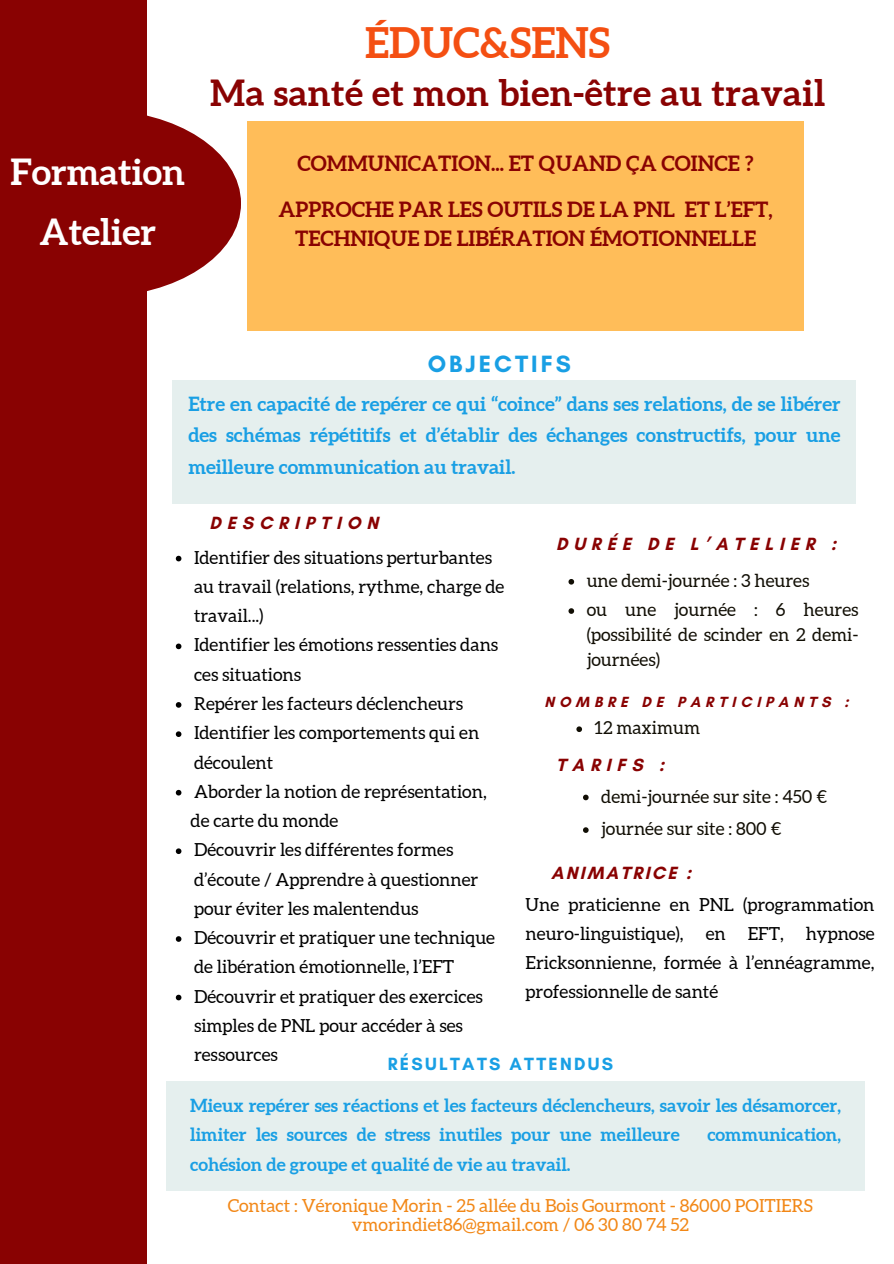
<style>
.page{position:relative;width:894px;height:1264px;background:#fff}
.page>*{position:absolute;margin:0;border:0;box-sizing:border-box;transform-origin:0 0}
.t1{font:700 42px "Aleo";color:#f44f12}
.t2{font:700 36px "Aleo";letter-spacing:.015em;color:#890202}
.t3{font:700 36px/59.7px "Aleo";color:#fff;text-align:center}
.t4{font:700 24px "Glacial Indifference";letter-spacing:.125em;color:#199fe4}
.t5{font:700 21px/29.2px "Aleo";color:#890202;text-align:center}
.t6{font:700 19.5px/31.5px "Aleo";color:#199fe4;text-align:justify}
.t7{font:18px/29.2px "Aleo";color:#000}
.t8{font:700 18px/29.2px "Aleo";color:#199fe4}
.t9{font:18px/24.8px "Aleo";color:#110e04;text-align:justify}
.t10{font:18px "Aleo";color:#f28716}
.t11{font:700 18px "Glacial Indifference";letter-spacing:.325em;color:#890202}
.t12{font:700 18px "Glacial Indifference";letter-spacing:.125em;color:#199fe4}
.t13{font:700 18px "Glacial Indifference";letter-spacing:.125em;color:#890202}
.t14{font:700 15px "Glacial Indifference";letter-spacing:.325em;color:#890202}
</style>
<div class="page">
<div style="left:0;top:0;width:147px;height:1263px;background:#890202"></div>
<svg style="left:147px;top:115px;width:94px;height:176px"></svg>
<div style="left:247px;top:121px;width:556px;height:210px;background:#ffbd59"></div>
<div style="left:166px;top:1080px;width:698px;height:110px;background:#e5efee"></div>
<svg style="left:176px;top:556px;width:5px;height:5px"></svg>
<svg style="left:176px;top:643px;width:5px;height:6px"></svg>
<svg style="left:176px;top:702px;width:5px;height:5px"></svg>
<svg style="left:176px;top:731px;width:5px;height:6px"></svg>
<svg style="left:176px;top:790px;width:5px;height:5px"></svg>
<svg style="left:176px;top:848px;width:5px;height:6px"></svg>
<svg style="left:176px;top:936px;width:5px;height:5px"></svg>
<svg style="left:176px;top:994px;width:5px;height:6px"></svg>
<div style="left:173px;top:380px;width:683px;height:123px;background:#e5efee"></div>
<svg style="left:568px;top:579px;width:6px;height:5px"></svg>
<svg style="left:568px;top:608px;width:6px;height:6px"></svg>
<svg style="left:576px;top:726px;width:6px;height:6px"></svg>
<svg style="left:583px;top:794px;width:5px;height:6px"></svg>
<svg style="left:583px;top:827px;width:5px;height:6px"></svg>
<p class="t1" style="left:365px;top:18px;width:246px">ÉDUC&amp;SENS</p>
<p class="t2" style="left:210px;top:73px;width:616px">Ma santé et mon bien-être au travail</p>
<h1 class="t3" style="left:10px;top:142px;width:176px">Formation<br>Atelier</h1>
<h2 class="t5" style="left:297px;top:148px;width:457px">COMMUNICATION... ET QUAND ÇA COINCE ?</h2>
<h2 class="t5" style="left:278px;top:195px;width:495px">APPROCHE PAR LES OUTILS DE LA PNL ET L’EFT,<br>TECHNIQUE DE LIBÉRATION ÉMOTIONNELLE</h2>
<h4 class="t4" style="left:427px;top:349px;width:145px">OBJECTIFS</h4>
<p class="t6" style="left:188px;top:388px;width:653px">Etre en capacité de repérer ce qui “coince” dans ses relations, de se libérer des schémas répétitifs et d’établir des échanges constructifs, pour une meilleure communication au travail.</p>
<p class="t11" style="left:209px;top:512px;width:170px">DESCRIPTION</p>
<h6 class="t11" style="left:556px;top:533px;width:282px">DURÉE DE L’ATELIER :</h6>
<p class="t9" style="left:586px;top:568px;width:224px">une demi-journée : 3 heures</p>
<p class="t9" style="left:586px;top:597px;width:273px">ou une journée : 6 heures (possibilité de scinder en 2 demi&shy;journées)</p>
<p class="t14" style="left:544px;top:692px;width:306px">NOMBRE DE PARTICIPANTS :</p>
<p class="t9" style="left:594px;top:715px;width:107px">12 maximum</p>
<h6 class="t11" style="left:556px;top:753px;width:110px">TARIFS :</h6>
<p class="t9" style="left:601px;top:783px;width:227px">demi-journée sur site : 450 €</p>
<p class="t9" style="left:601px;top:816px;width:182px">journée sur site : 800 €</p>
<h5 class="t7" style="left:194px;top:542px;width:312px">Identifier des situations perturbantes au travail (relations, rythme, charge de travail...)</h5>
<h6 class="t7" style="left:194px;top:630px;width:306px">Identifier les émotions ressenties dans ces situations</h6>
<p class="t7" style="left:194px;top:689px;width:270px">Repérer les facteurs déclencheurs</p>
<p class="t7" style="left:194px;top:718px;width:286px">Identifier les comportements qui en découlent</p>
<p class="t7" style="left:194px;top:776px;width:294px">Aborder la notion de représentation,</p>
<p class="t7" style="left:190px;top:806px;width:149px">de carte du monde</p>
<p class="t7" style="left:194px;top:835px;width:286px">Découvrir les différentes formes d’écoute / Apprendre à questionner pour éviter les malentendus</p>
<p class="t7" style="left:194px;top:923px;width:302px">Découvrir et pratiquer une technique de libération émotionnelle, l’EFT</p>
<p class="t7" style="left:194px;top:981px;width:290px">Découvrir et pratiquer des exercices simples de PNL pour accéder à ses ressources</p>
<p class="t13" style="left:551px;top:862px;width:142px">ANIMATRICE :</p>
<h4 class="t7" style="left:525px;top:889px;width:350px;text-align:justify">Une praticienne en PNL (programmation neuro-linguistique), en EFT, hypnose Ericksonnienne, formée à l’ennéagramme, professionnelle de santé</h4>
<h6 class="t12" style="left:387px;top:1053px;width:227px">RÉSULTATS ATTENDUS</h6>
<h3 class="t8" style="left:190px;top:1090px;width:652px">Mieux repérer ses réactions et les facteurs déclencheurs, savoir les désamorcer, limiter les sources de stress inutiles pour une meilleure</h3>
<h3 class="t8" style="left:707px;top:1120px;width:135px">communication,</h3>
<h3 class="t8" style="left:190px;top:1149px;width:382px">cohésion de groupe et qualité de vie au travail.</h3>
<h6 class="t10" style="left:228px;top:1195px;width:586px">Contact : Véronique Morin - 25 allée du Bois Gourmont - 86000 POITIERS</h6>
<p class="t10" style="left:352px;top:1214px;width:338px">vmorindiet86@gmail.com / 06 30 80 74 52</p>
</div>
